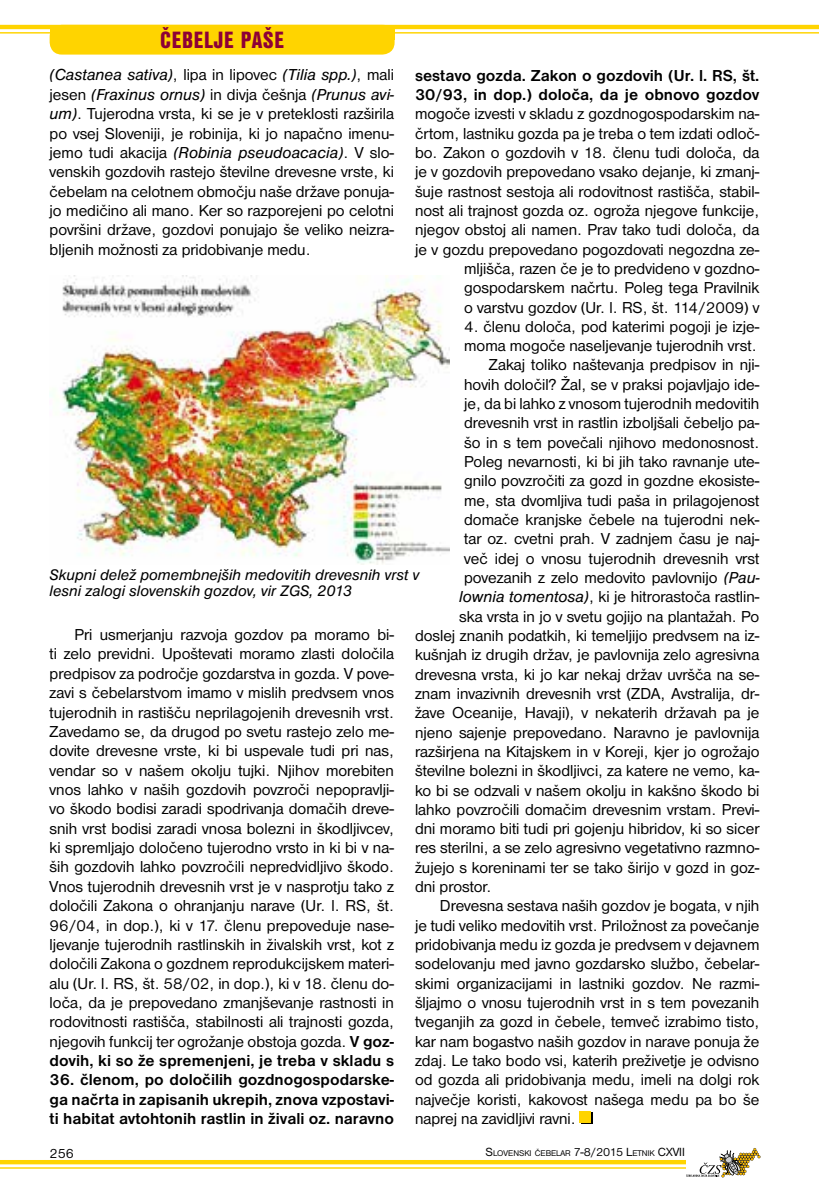
<style>
.page{position:relative;width:819px;height:1191px;background:#fff}
.page>*{position:absolute;margin:0;border:0;box-sizing:border-box;transform-origin:0 0}
.t1{font:24.5px "Nimbus Sans DOT Blac Cond";letter-spacing:.03em;color:#8d0037}
.t2{font:16.45px/19.4px "Nimbus Sans DOT";color:#000;text-align:justify}
.t3{font:700 16.45px/19.4px "Nimbus Sans DOT";color:#000;text-align:justify}
.t4{font:italic 15.75px/16.6px "Nimbus Sans DOT";color:#000}
.t5{font:14px "Nimbus Sans DOT";color:#000}
.t6{font:8.58px "Nimbus Sans DOT";color:#000}
.s1{font-style:italic}
.s2{font-weight:700}
.s3{font-size:12.25px}
</style>
<div class="page">
<hr style="left:0;top:1160px;width:752px;height:4px;background:#ffd400">
<hr style="left:0;top:1167px;width:752px;height:1px;background:#ffd400">
<div style="left:50px;top:25px;width:344px;height:30px;background:#ffd400;border-radius:12px"></div>
<hr style="left:0;top:25px;width:819px;height:4px;background:#ffd400">
<hr style="left:0;top:32px;width:819px;height:2px;background:#ffd400">
<div style="left:50px;top:25px;width:344px;height:15px;background:#ffd400"></div>
<svg style="left:686px;top:1148px;width:74px;height:29px"></svg>
<div style="left:581px;top:1112px;width:11px;height:12px;background:#ffd400"></div>
<div style="left:580px;top:1111px;width:11px;height:11px;background:#ffd400"></div>
<img style="left:50px;top:275px;width:399px;height:289px">
<h1 class="t1" style="left:160px;top:26px;width:125px">ČEBELJE PAŠE</h1>
<p class="t2" style="left:50px;top:65px;width:346px"><span class="s1">(Castanea sativa)</span>, lipa in lipovec <span class="s1">(Tilia spp.)</span>, mali jesen <span class="s1">(Fraxinus ornus)</span> in divja češnja <span class="s1">(Prunus avi&shy;um)</span>. Tujerodna vrsta, ki se je v preteklosti razširila po vsej Sloveniji, je robinija, ki jo napačno imenu&shy;jemo tudi akacija <span class="s1">(Robinia pseudoacacia)</span>. V slo&shy;venskih gozdovih rastejo številne drevesne vrste, ki čebelam na celotnem območju naše države ponuja&shy;jo medičino ali mano. Ker so razporejeni po celotni površini države, gozdovi ponujajo še veliko neizra&shy;bljenih možnosti za pridobivanje medu.</p>
<p class="t3" style="left:415px;top:66px;width:346px">sestavo gozda. Zakon o gozdovih (Ur. l. RS, št.<br>30/93, in dop.) določa, da je obnovo gozdov</p>
<p class="t2" style="left:415px;top:104px;width:346px;text-align:right">mogoče izvesti v skladu z gozdnogospodarskim na&shy;črtom, lastniku gozda pa je treba o tem izdati odloč&shy;bo. Zakon o gozdovih v 18. členu tudi določa, da je v gozdovih prepovedano vsako dejanje, ki zmanj&shy;šuje rastnost sestoja ali rodovitnost rastišča, stabil&shy;nost ali trajnost gozda oz. ogroža njegove funkcije, njegov obstoj ali namen. Prav tako tudi določa, da je v gozdu prepovedano pogozdovati negozdna ze&shy;mljišča, razen če je to predvideno v gozdno&shy;gospodarskem načrtu. Poleg tega Pravilnik<br>o varstvu gozdov (Ur. l. RS, št. 114/2009) v</p>
<p class="t2" style="left:464px;top:317px;width:297px">4. členu določa, pod katerimi pogoji je izje-</p>
<p class="t2" style="left:464px;top:336px;width:294px">moma mogoče naseljevanje tujerodnih vrst.</p>
<p class="t2" style="left:489px;top:355px;width:272px">Zakaj toliko naštevanja predpisov in nji-</p>
<p class="t2" style="left:464px;top:375px;width:297px">hovih določil? Žal, se v praksi pojavljajo ide-</p>
<p class="t2" style="left:464px;top:394px;width:297px">je, da bi lahko z vnosom tujerodnih medovitih</p>
<p class="t2" style="left:464px;top:413px;width:297px">drevesnih vrst in rastlin izboljšali čebeljo pa-</p>
<p class="t2" style="left:464px;top:433px;width:297px">šo in s tem povečali njihovo medonosnost.</p>
<p class="t2" style="left:464px;top:452px;width:297px">Poleg nevarnosti, ki bi jih tako ravnanje ute-</p>
<p class="t2" style="left:464px;top:471px;width:297px">gnilo povzročiti za gozd in gozdne ekosiste-</p>
<p class="t2" style="left:464px;top:491px;width:297px">me, sta dvomljiva tudi paša in prilagojenost</p>
<p class="t2" style="left:464px;top:510px;width:297px">domače kranjske čebele na tujerodni nek-</p>
<p class="t2" style="left:464px;top:529px;width:297px">tar oz. cvetni prah. V zadnjem času je naj-</p>
<p class="t2" style="left:464px;top:548px;width:297px">več idej o vnosu tujerodnih drevesnih vrst</p>
<p class="t2" style="left:464px;top:568px;width:297px">povezanih z zelo medovito pavlovnijo <span class="s1">(Pau-</span></p>
<p class="t2" style="left:459px;top:587px;width:302px"><span class="s1">lownia tomentosa)</span>, ki je hitrorastoča rastlin-</p>
<p class="t2" style="left:459px;top:606px;width:302px">ska vrsta in jo v svetu gojijo na plantažah. Po</p>
<p class="t2" style="left:415px;top:626px;width:346px">doslej znanih podatkih, ki temeljijo predvsem na iz-</p>
<p class="t2" style="left:415px;top:645px;width:346px">kušnjah iz drugih držav, je pavlovnija zelo agresivna</p>
<p class="t2" style="left:415px;top:664px;width:346px">drevesna vrsta, ki jo kar nekaj držav uvršča na se-</p>
<p class="t2" style="left:415px;top:684px;width:346px">znam invazivnih drevesnih vrst (ZDA, Avstralija, dr-</p>
<p class="t2" style="left:415px;top:703px;width:346px">žave Oceanije, Havaji), v nekaterih državah pa je</p>
<p class="t2" style="left:415px;top:722px;width:346px">njeno sajenje prepovedano. Naravno je pavlovnija</p>
<p class="t2" style="left:415px;top:742px;width:346px">razširjena na Kitajskem in v Koreji, kjer jo ogrožajo</p>
<p class="t2" style="left:415px;top:761px;width:346px">številne bolezni in škodljivci, za katere ne vemo, ka-</p>
<p class="t2" style="left:415px;top:780px;width:346px">ko bi se odzvali v našem okolju in kakšno škodo bi</p>
<p class="t2" style="left:415px;top:800px;width:346px">lahko povzročili domačim drevesnim vrstam. Previ-</p>
<p class="t2" style="left:415px;top:819px;width:346px">dni moramo biti tudi pri gojenju hibridov, ki so sicer</p>
<p class="t2" style="left:415px;top:838px;width:346px">res sterilni, a se zelo agresivno vegetativno razmno-</p>
<p class="t2" style="left:415px;top:857px;width:346px">žujejo s koreninami ter se tako širijo v gozd in goz-</p>
<p class="t2" style="left:415px;top:877px;width:78px">dni prostor.</p>
<p class="t2" style="left:440px;top:896px;width:321px">Drevesna sestava naših gozdov je bogata, v njih</p>
<p class="t2" style="left:415px;top:915px;width:346px">je tudi veliko medovitih vrst. Priložnost za povečanje</p>
<p class="t2" style="left:415px;top:935px;width:346px">pridobivanja medu iz gozda je predvsem v dejavnem</p>
<p class="t2" style="left:415px;top:954px;width:346px">sodelovanju med javno gozdarsko službo, čebelar-</p>
<p class="t2" style="left:415px;top:973px;width:346px">skimi organizacijami in lastniki gozdov. Ne razmi-</p>
<p class="t2" style="left:415px;top:993px;width:346px">šljajmo o vnosu tujerodnih vrst in s tem povezanih</p>
<p class="t2" style="left:415px;top:1012px;width:346px">tveganjih za gozd in čebele, temveč izrabimo tisto,</p>
<p class="t2" style="left:415px;top:1031px;width:346px">kar nam bogastvo naših gozdov in narave ponuja že</p>
<p class="t2" style="left:415px;top:1051px;width:346px">zdaj. Le tako bodo vsi, katerih preživetje je odvisno</p>
<p class="t2" style="left:415px;top:1070px;width:346px">od gozda ali pridobivanja medu, imeli na dolgi rok</p>
<p class="t2" style="left:415px;top:1089px;width:346px">največje koristi, kakovost našega medu pa bo še</p>
<p class="t2" style="left:415px;top:1109px;width:162px">naprej na zavidljivi ravni.</p>
<p class="t4" style="left:50px;top:566px;width:371px">Skupni delež pomembnejših medovitih drevesnih vrst v lesni zalogi slovenskih gozdov, vir ZGS, 2013</p>
<p class="t2" style="left:50px;top:625px;width:346px;text-indent:25px">Pri usmerjanju razvoja gozdov pa moramo bi&shy;ti zelo previdni. Upoštevati moramo zlasti določila predpisov za področje gozdarstva in gozda. V pove&shy;zavi s čebelarstvom imamo v mislih predvsem vnos tujerodnih in rastišču neprilagojenih drevesnih vrst.<br>Zavedamo se, da drugod po svetu rastejo zelo me&shy;dovite drevesne vrste, ki bi uspevale tudi pri nas, vendar so v našem okolju tujki. Njihov morebiten vnos lahko v naših gozdovih povzroči nepopravlji&shy;vo škodo bodisi zaradi spodrivanja domačih dreve&shy;snih vrst bodisi zaradi vnosa bolezni in škodljivcev, ki spremljajo določeno tujerodno vrsto in ki bi v na&shy;ših gozdovih lahko povzročili nepredvidljivo škodo.<br>Vnos tujerodnih drevesnih vrst je v nasprotju tako z določili Zakona o ohranjanju narave (Ur. l. RS, št.<br>96/04, in dop.), ki v 17. členu prepoveduje nase&shy;ljevanje tujerodnih rastlinskih in živalskih vrst, kot z določili Zakona o gozdnem reprodukcijskem materi&shy;alu (Ur. l. RS, št. 58/02, in dop.), ki v 18. členu do&shy;loča, da je prepovedano zmanjševanje rastnosti in rodovitnosti rastišča, stabilnosti ali trajnosti gozda, njegovih funkcij ter ogrožanje obstoja gozda. <span class="s2">V goz&shy;dovih, ki so že spremenjeni, je treba v skladu s</span></p>
<p class="t3" style="left:50px;top:1070px;width:346px">36. členom, po določilih gozdnogospodarske&shy;ga načrta in zapisanih ukrepih, znova vzpostavi&shy;ti habitat avtohtonih rastlin in živali oz. naravno</p>
<p class="t5" style="left:50px;top:1145px;width:26px">256</p>
<p class="t6" style="left:485px;top:1148px;width:201px"><span class="s3">S</span>LOVENSKI ČEBELAR <span class="s3">7-8/2015 L</span>ETNIK <span class="s3">CXVII</span></p>
</div>
